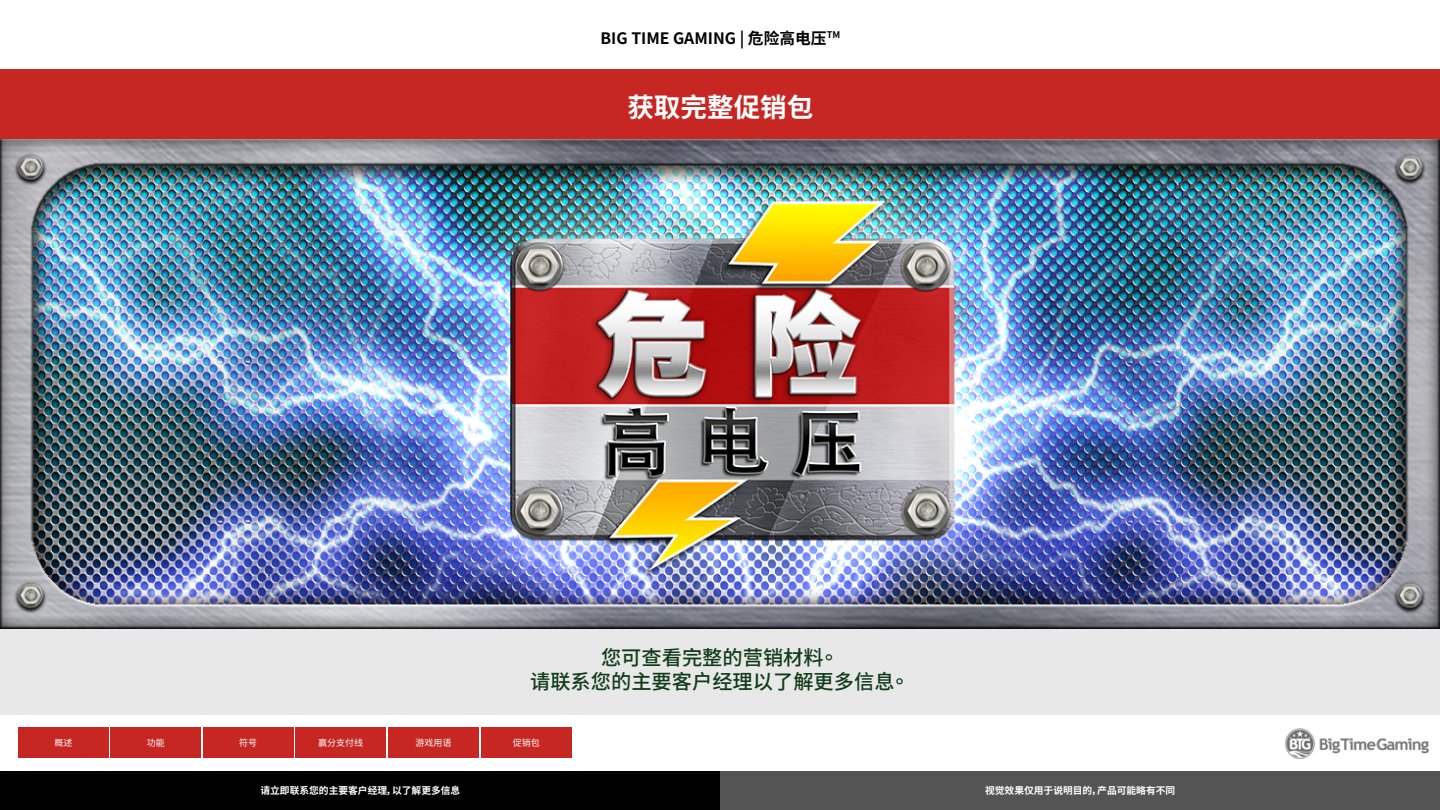
<style>
.page{position:relative;width:1440px;height:810px;background:#fff}
.page>*{position:absolute;margin:0;border:0;box-sizing:border-box;transform-origin:0 0}
.t1{font:700 26.55px "Noto Sans CJ Ktc";color:#fff}
.t2{font:500 20.25px/24.3px "Noto Sans CJ Ktc";color:#113c1a;text-align:center}
.t3{font:700 15.75px "Noto Sans CJ Ktc";color:#000}
.t4{font:700 9.75px "Noto Sans CJ Ktc";color:#fff}
.t5{font:9px "Noto Sans CJ Ktc";color:#fff}
</style>
<div class="page">
<div style="left:0;top:70px;width:1440px;height:644px;background:#e8e8e8"></div>
<img style="left:1285px;top:728px;width:145px;height:32px">
<div style="left:18px;top:728px;width:91px;height:30px;background:#c72722"></div>
<div style="left:111px;top:728px;width:90px;height:30px;background:#c72722"></div>
<div style="left:203px;top:728px;width:90px;height:30px;background:#c72722"></div>
<div style="left:296px;top:728px;width:90px;height:30px;background:#c72722"></div>
<div style="left:388px;top:728px;width:91px;height:30px;background:#c72722"></div>
<div style="left:481px;top:728px;width:90px;height:30px;background:#c72722"></div>
<img style="left:0;top:138px;width:1440px;height:491px">
<div style="left:0;top:69px;width:1440px;height:69px;background:#c72722"></div>
<div style="left:0;top:771px;width:720px;height:39px;background:#000"></div>
<div style="left:720px;top:771px;width:720px;height:39px;background:#545454"></div>
<h3 class="t3" style="left:601px;top:29px;width:241px">BIG TIME GAMING | 危险高电压<sup>TM</sup></h3>
<h1 class="t1" style="left:627px;top:92px;width:187px">获取完整促销包</h1>
<h2 class="t2" style="left:530px;top:646px;width:381px">您可查看完整的营销材料。<br>请联系您的主要客户经理以了解更多信息。</h2>
<p class="t5" style="left:55px;top:738px;width:19px">概述</p>
<p class="t5" style="left:147px;top:738px;width:19px">功能</p>
<p class="t5" style="left:239px;top:738px;width:19px">符号</p>
<p class="t5" style="left:318px;top:738px;width:46px">赢分支付线</p>
<p class="t5" style="left:415px;top:738px;width:37px">游戏用语</p>
<p class="t5" style="left:513px;top:738px;width:28px">促销包</p>
<p class="t4" style="left:260px;top:785px;width:201px">请立即联系您的主要客户经理，以了解更多信息</p>
<p class="t4" style="left:985px;top:785px;width:192px">视觉效果仅用于说明目的，产品可能略有不同</p>
</div>
